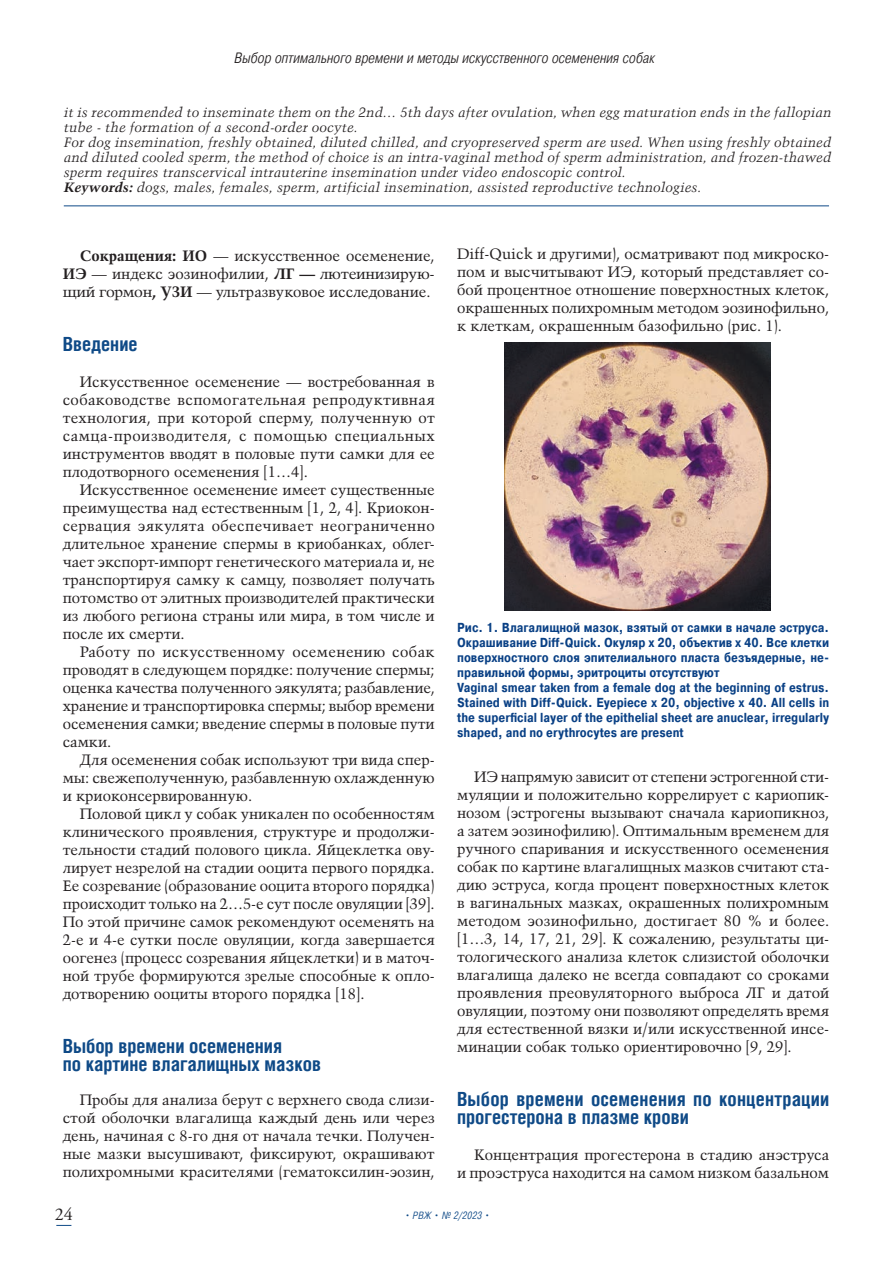
<style>
.page{position:relative;width:893px;height:1263px;background:#fff}
.page>*{position:absolute;margin:0;border:0;box-sizing:border-box;transform-origin:0 0}
.t1{font:700 19.5px/18px "Helios Cond";color:#0f4a87}
.t2{font:18px "APC Garamond C";color:#231f20}
.t3{font:15px/18px "Talisman";color:#231f20;text-align:justify}
.t4{font:italic 300 15px "Pragmatica Cond";color:#231f20}
.t5{font:italic 13.5px/15px "Talisman";letter-spacing:.01em;color:#231f20}
.t6{font:700 13.05px/15px "Pragmatica Cond";color:#094085}
.t7{font:italic 300 10.5px "Pragmatica Cond";letter-spacing:.02em;color:#0f4a87}
.s1{font-weight:700}
</style>
<div class="page">
<svg style="left:56px;top:1225px;width:15px;height:1px"></svg>
<hr style="left:64px;top:205px;width:765px;height:1px;background:#0f4a87">
<img style="left:504px;top:343px;width:267px;height:267px">
<p class="t4" style="left:234px;top:48px;width:422px">Выбор оптимального времени и методы искусственного осеменения собак</p>
<p class="t5" style="left:64px;top:105px;width:769px">it is recommended to inseminate them on the 2nd… 5th days after ovulation, when egg maturation ends in the fallopian tube - the formation of a second-order oocyte.<br>For dog insemination, freshly obtained, diluted chilled, and cryopreserved sperm are used. When using freshly obtained and diluted cooled sperm, the method of choice is an intra-vaginal method of sperm administration, and frozen-thawed sperm requires transcervical intrauterine insemination under video endoscopic control.<br><span class="s1">Keywords:</span> dogs, males, females, sperm, artificial insemination, assisted reproductive technologies.</p>
<p class="t3" style="left:63px;top:246px;width:374px;text-indent:17px"><span class="s1">Сокращения: ИО</span> — искусственное осеменение, <span class="s1">ИЭ</span> — индекс эозинофилии, <span class="s1">ЛГ —</span> лютеинизирую&shy;щий гормон<span class="s1">, УЗИ</span> — ультразвуковое исследование.</p>
<h1 class="t1" style="left:63px;top:334px;width:76px">Введение</h1>
<p class="t3" style="left:63px;top:372px;width:374px;text-indent:17px">Искусственное осеменение — востребованная в собаководстве вспомогательная репродуктивная технология, при которой сперму, полученную от самца-производителя, с помощью специальных инструментов вводят в половые пути самки для ее плодотворного осеменения [1…4].</p>
<p class="t3" style="left:63px;top:480px;width:374px;text-indent:17px">Искусственное осеменение имеет существенные преимущества над естественным [1, 2, 4]. Криокон&shy;сервация эякулята обеспечивает неограниченно длительное хранение спермы в криобанках, облег&shy;чает экспорт-импорт генетического материала и, не транспортируя самку к самцу, позволяет получать потомство от элитных производителей практически из любого региона страны или мира, в том числе и после их смерти.</p>
<p class="t3" style="left:63px;top:642px;width:374px;text-indent:17px">Работу по искусственному осеменению собак проводят в следующем порядке: получение спермы; оценка качества полученного эякулята; разбавление, хранение и транспортировка спермы; выбор времени осеменения самки; введение спермы в половые пути самки.</p>
<p class="t3" style="left:63px;top:750px;width:374px;text-indent:17px">Для осеменения собак используют три вида спер&shy;мы: свежеполученную, разбавленную охлажденную и криоконсервированную.</p>
<p class="t3" style="left:63px;top:804px;width:374px;text-indent:17px">Половой цикл у собак уникален по особенностям клинического проявления, структуре и продолжи&shy;тельности стадий полового цикла. Яйцеклетка ову&shy;лирует незрелой на стадии ооцита первого порядка.<br>Ее созревание (образование ооцита второго порядка) происходит только на 2…5-е сут после овуляции [39].<br>По этой причине самок рекомендуют осеменять на 2-е и 4-е сутки после овуляции, когда завершается оогенез (процесс созревания яйцеклетки) и в маточ&shy;ной трубе формируются зрелые способные к опло&shy;дотворению ооциты второго порядка [18].</p>
<h1 class="t1" style="left:63px;top:1036px;width:260px">Выбор времени осеменения<br>по картине влагалищных мазков</h1>
<p class="t3" style="left:63px;top:1091px;width:374px;text-indent:17px">Пробы для анализа берут с верхнего свода слизи&shy;стой оболочки влагалища каждый день или через день, начиная с 8-го дня от начала течки. Получен&shy;ные мазки высушивают, фиксируют, окрашивают полихромными красителями (гематоксилин-эозин,</p>
<p class="t3" style="left:457px;top:245px;width:374px">Diff-Quick и другими), осматривают под микроско&shy;пом и высчитывают ИЭ, который представляет со&shy;бой процентное отношение поверхностных клеток, окрашенных полихромным методом эозинофильно, к клеткам, окрашенным базофильно (рис. 1).</p>
<p class="t6" style="left:457px;top:620px;width:374px">Рис. 1. Влагалищной мазок, взятый от самки в начале эструса.<br>Окрашивание Diff-Quick. Окуляр х 20, объектив х 40. Все клетки поверхностного слоя эпителиального пласта безъядерные, не&shy;правильной формы, эритроциты отсутствуют<br>Vaginal smear taken from a female dog at the beginning of estrus.<br>Stained with Diff-Quick. Eyepiece x 20, objective x 40. All cells in the superficial layer of the epithelial sheet are anuclear, irregularly shaped, and no erythrocytes are present</p>
<p class="t3" style="left:457px;top:767px;width:374px;text-indent:17px">ИЭ напрямую зависит от степени эстрогенной сти&shy;муляции и положительно коррелирует с кариопик&shy;нозом (эстрогены вызывают сначала кариопикноз, а затем эозинофилию). Оптимальным временем для ручного спаривания и искусственного осеменения собак по картине влагалищных мазков считают ста&shy;дию эструса, когда процент поверхностных клеток в вагинальных мазках, окрашенных полихромным методом эозинофильно, достигает 80 % и более. [1…3, 14, 17, 21, 29]. К сожалению, результаты ци&shy;тологического анализа клеток слизистой оболочки влагалища далеко не всегда совпадают со сроками проявления преовуляторного выброса ЛГ и датой овуляции, поэтому они позволяют определять время для естественной вязки и/или искусственной инсе&shy;минации собак только ориентировочно [9, 29].</p>
<h1 class="t1" style="left:457px;top:1089px;width:374px">Выбор времени осеменения по концентрации прогестерона в плазме крови</h1>
<p class="t3" style="left:457px;top:1145px;width:374px;text-align:right">Концентрация прогестерона в стадию анэструса<br>и проэструса находится на самом низком базальном</p>
<p class="t2" style="left:55px;top:1204px;width:19px">24</p>
<p class="t7" style="left:405px;top:1209px;width:86px">• РВЖ • № 2/2023 •</p>
</div>
